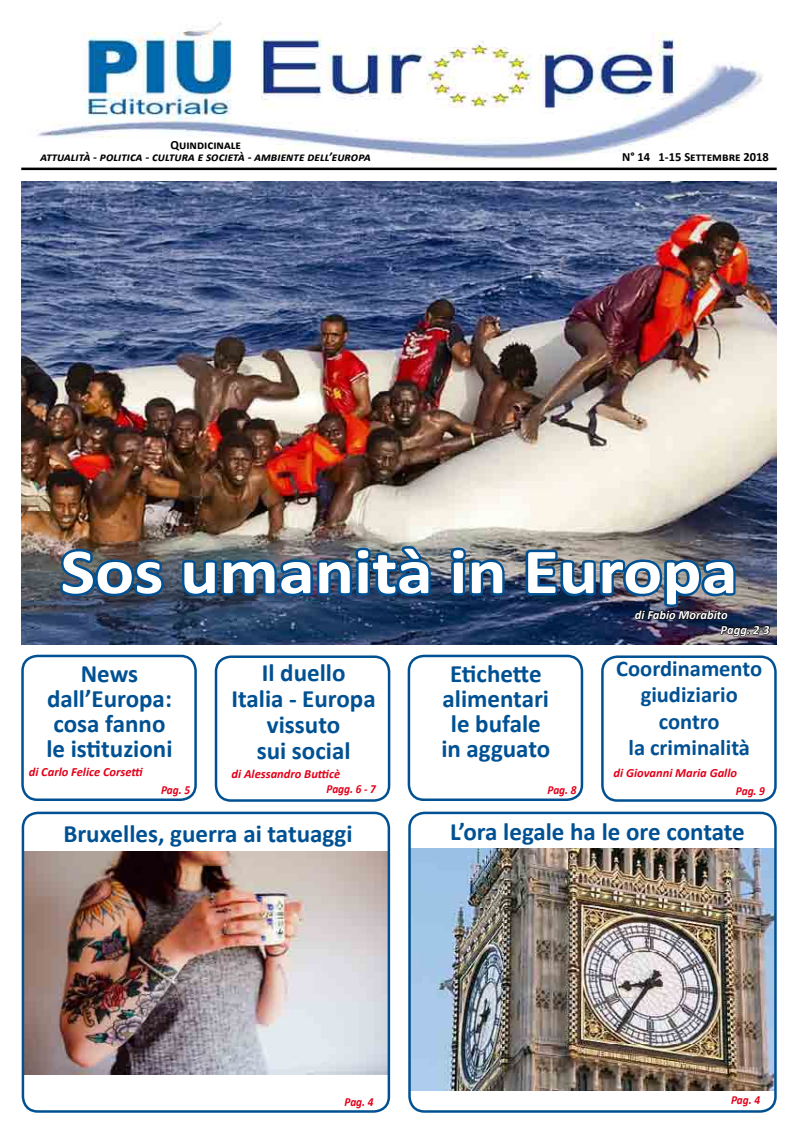
<style>
.page{position:relative;width:798px;height:1134px;background:#fff}
.page>*{position:absolute;margin:0;border:0;box-sizing:border-box;transform-origin:0 0}
.t1{font:700 64.75px "Calibri";color:#fff;scale:1.13 1}
.t2{font:700 25px/25px "Calibri";color:#005193;text-align:center}
.t3{font:700 22.5px/26.2px "Calibri";color:#005193;text-align:center}
.t4{font:italic 700 12.5px "Calibri";color:#e2001a}
.t5{font:italic 700 12.5px "Calibri";color:#000}
.t6{font:700 12.5px "Calibri";color:#000}
.t7{font:italic 700 12.5px/15px "Calibri";color:#fff}
.t8{font:italic 700 12.38px "Calibri";color:#e2001a;scale:.91 1}
</style>
<div class="page">
<hr style="left:21px;top:168px;width:755px;height:2px;background:#000">
<img style="left:36px;top:22px;width:728px;height:139px">
<div style="left:215px;top:655px;width:175px;height:147px;border:2px solid #005193;border-radius:15px"></div>
<div style="left:601px;top:655px;width:175px;height:147px;border:2px solid #005193;border-radius:15px"></div>
<div style="left:21px;top:655px;width:176px;height:146px;border:2px solid #005193;border-radius:15px"></div>
<div style="left:407px;top:655px;width:176px;height:146px;border:2px solid #005193;border-radius:15px"></div>
<img style="left:25px;top:852px;width:362px;height:222px">
<div style="left:22px;top:812px;width:368px;height:301px;border:2px solid #005193;border-radius:15px"></div>
<img style="left:411px;top:848px;width:362px;height:243px">
<div style="left:408px;top:812px;width:368px;height:301px;border:2px solid #005193;border-radius:15px"></div>
<img style="left:21px;top:181px;width:755px;height:464px">
<img style="left:56px;top:546px;width:112px;height:54px">
<img style="left:177px;top:542px;width:258px;height:58px">
<img style="left:446px;top:544px;width:63px;height:56px">
<img style="left:521px;top:545px;width:249px;height:100px">
<p class="t6" style="left:170px;top:137px;width:72px">Quindicinale</p>
<p class="t5" style="left:40px;top:149px;width:332px">attualità - politica - cultura e società - ambiente dell’europa</p>
<p class="t6" style="left:622px;top:149px;width:148px">N° 14 1-15 Settembre 2018</p>
<h1 class="t1" style="left:60px;top:530px;width:600px">Sos umanità in Europa</h1>
<p class="t7" style="left:720px;top:607px;width:50px;text-indent:-86px">di Fabio Morabito<br>Pagg. 2-3</p>
<p class="t2" style="left:46px;top:661px;width:128px">News dall’Europa: cosa fanno le istituzioni</p>
<p class="t4" style="left:29px;top:763px;width:116px">di Carlo Felice Corsetti</p>
<p class="t8" style="left:161px;top:782px;width:33px">Pag. 5</p>
<p class="t2" style="left:231px;top:659px;width:146px;line-height:26.2px">Il duello<br>Italia - Europa vissuto<br>sui social</p>
<p class="t4" style="left:231px;top:766px;width:110px">di Alessandro Butticè</p>
<p class="t8" style="left:326px;top:781px;width:55px">Pagg. 6 - 7</p>
<p class="t2" style="left:441px;top:661px;width:110px">Etichette alimentari le bufale in agguato</p>
<p class="t8" style="left:547px;top:782px;width:33px">Pag. 8</p>
<p class="t3" style="left:616px;top:656px;width:147px">Coordinamento giudiziario contro<br>la criminalità</p>
<p class="t4" style="left:613px;top:765px;width:125px">di Giovanni Maria Gallo</p>
<p class="t8" style="left:735px;top:783px;width:33px">Pag. 9</p>
<p class="t2" style="left:63px;top:821px;width:290px">Bruxelles, guerra ai tatuaggi</p>
<p class="t2" style="left:450px;top:819px;width:296px">L’ora legale ha le ore contate</p>
<p class="t8" style="left:344px;top:1093px;width:33px">Pag. 4</p>
<p class="t8" style="left:730px;top:1092px;width:33px">Pag. 4</p>
</div>
